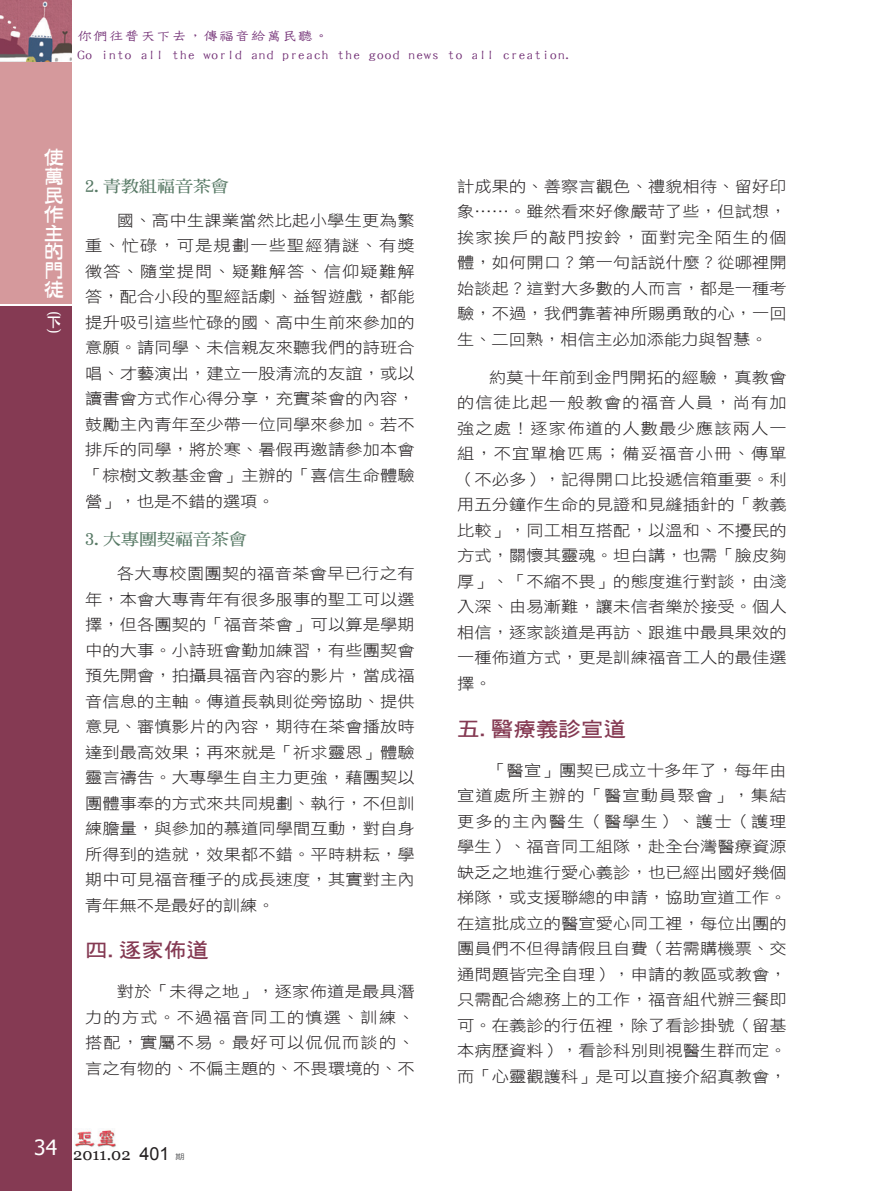
<style>
.page{position:relative;width:893px;height:1191px;background:#fff}
.page>*{position:absolute;margin:0;border:0;box-sizing:border-box;transform-origin:0 0}
.大標{font:20.25px "DF Hei W7 WIN BF";color:#853a53;scale:1.11 1}
.t1{font:18.9px/18.9px "DF Ya Yi W6 WIN BF";color:#fff;text-align:justify;scale:1.11 1}
.t2{font:16.5px "Georgia";color:#231f20}
.中標{font:16.2px "DF Ming W7 WIN BF";color:#577965;scale:1.11 1}
.t3{font:15.6px/25.5px "DF Hei W3 WIN BF";letter-spacing:.005em;color:#231f20;text-align:justify;scale:1.11 1}
.t4{font:15px "DF Ya Yi W6 WIN BF";color:#fff;scale:.9 1}
.t5{font:14.1px/18.9px "DF Tie Xian W3 WIN BF";color:#712e74;scale:1.11 1}
.t6{font:13.5px "DF Ya Yi W6 WIN BF";color:#fff;scale:1.11 1}
.t7{font:7.5px "DF Hei W5 WIN BF";color:#57585a;scale:1.25 1}
.s1{font-family:"Arial";font-size:18px}
</style>
<div class="page">
<img style="left:75px;top:1130px;width:41px;height:18px">
<div style="left:0;top:306px;width:71px;height:885px;background:#853a53"></div>
<div style="left:0;top:0;width:71px;height:304px;background:#d5999c"></div>
<img style="left:0;top:0;width:71px;height:61px">
<p class="t5" style="left:77px;top:26px;width:448px">你們往普天下去，傳福音給萬民聽。<br>Go into all the world and preach the good news to all creation.</p>
<p class="t1" style="left:43px;top:148px;width:20px">使萬民作主的門徒</p>
<p class="t4" style="left:61px;top:308px;width:9px;rotate:90deg">(</p>
<p class="t6" style="left:46px;top:315px;width:14px">下</p>
<p class="t4" style="left:61px;top:329px;width:9px;rotate:90deg">)</p>
<p class="中標" style="left:85px;top:178px;width:131px">2.青教組福音茶會</p>
<p class="t3" style="left:85px;top:207px;width:298px;text-indent:32px">國、高中生課業當然比起小學生更為繁重、忙碌，可是規劃一些聖經猜謎、有獎徵答、隨堂提問、疑難解答、信仰疑難解答，配合小段的聖經話劇、益智遊戲，都能提升吸引這些忙碌的國、高中生前來參加的意願。請同學、未信親友來聽我們的詩班合唱、才藝演出，建立一股清流的友誼，或以讀書會方式作心得分享，充實茶會的內容，鼓勵主內青年至少帶一位同學來參加。若不排斥的同學，將於寒、暑假再邀請參加本會「棕樹文教基金會」主辦的「喜信生命體驗營」，也是不錯的選項。</p>
<p class="中標" style="left:85px;top:531px;width:147px">3.大專團契福音茶會</p>
<p class="t3" style="left:85px;top:560px;width:298px;text-indent:32px">各大專校園團契的福音茶會早已行之有年，本會大專青年有很多服事的聖工可以選擇，但各團契的「福音茶會」可以算是學期中的大事。小詩班會勤加練習，有些團契會預先開會，拍攝具福音內容的影片，當成福音信息的主軸。傳道長執則從旁協助、提供意見、審慎影片的內容，期待在茶會播放時達到最高效果；再來就是「祈求靈恩」體驗靈言禱告。大專學生自主力更強，藉團契以團體事奉的方式來共同規劃、執行，不但訓練膽量，與參加的慕道同學間互動，對自身所得到的造就，效果都不錯。平時耕耘，學期中可見福音種子的成長速度，其實對主內青年無不是最好的訓練。</p>
<p class="大標" style="left:85px;top:940px;width:113px">四.逐家佈道</p>
<p class="t3" style="left:85px;top:978px;width:298px;text-indent:32px">對於「未得之地」，逐家佈道是最具潛力的方式。不過福音同工的慎選、訓練、搭配，實屬不易。最好可以侃侃而談的、言之有物的、不偏主題的、不畏環境的、不</p>
<p class="t3" style="left:457px;top:173px;width:298px">計成果的、善察言觀色、禮貌相待、留好印象……。雖然看來好像嚴苛了些，但試想，挨家挨戶的敲門按鈴，面對完全陌生的個體，如何開口？第一句話說什麼？從哪裡開始談起？這對大多數的人而言，都是一種考驗，不過，我們靠著神所賜勇敢的心，一回生、二回熟，相信主必加添能力與智慧。</p>
<p class="t3" style="left:457px;top:364px;width:298px;text-indent:32px">約莫十年前到金門開拓的經驗，真教會的信徒比起一般教會的福音人員，尚有加強之處！逐家佈道的人數最少應該兩人一組，不宜單槍匹馬；備妥福音小冊、傳單（不必多），記得開口比投遞信箱重要。利用五分鐘作生命的見證和見縫插針的「教義比較」，同工相互搭配，以溫和、不擾民的方式，關懷其靈魂。坦白講，也需「臉皮夠厚」、「不縮不畏」的態度進行對談，由淺入深、由易漸難，讓未信者樂於接受。個人相信，逐家談道是再訪、跟進中最具果效的一種佈道方式，更是訓練福音工人的最佳選擇。</p>
<p class="大標" style="left:457px;top:718px;width:154px">五.醫療義診宣道</p>
<p class="t3" style="left:457px;top:757px;width:298px;text-indent:32px">「醫宣」團契已成立十多年了，每年由宣道處所主辦的「醫宣動員聚會」，集結更多的主內醫生（醫學生）、護士（護理學生）、福音同工組隊，赴全台灣醫療資源缺乏之地進行愛心義診，也已經出國好幾個梯隊，或支援聯總的申請，協助宣道工作。在這批成立的醫宣愛心同工裡，每位出團的團員們不但得請假且自費（若需購機票、交通問題皆完全自理），申請的教區或教會，只需配合總務上的工作，福音組代辦三餐即可。在義診的行伍裡，除了看診掛號（留基本病歷資料），看診科別則視醫生群而定。而「心靈觀護科」是可以直接介紹真教會，</p>
<p class="t2" style="left:34px;top:1144px;width:137px"><sup>34</sup> 2011.02 <span class="s1">401</span></p>
<p class="t7" style="left:175px;top:1152px;width:9px">期</p>
</div>
